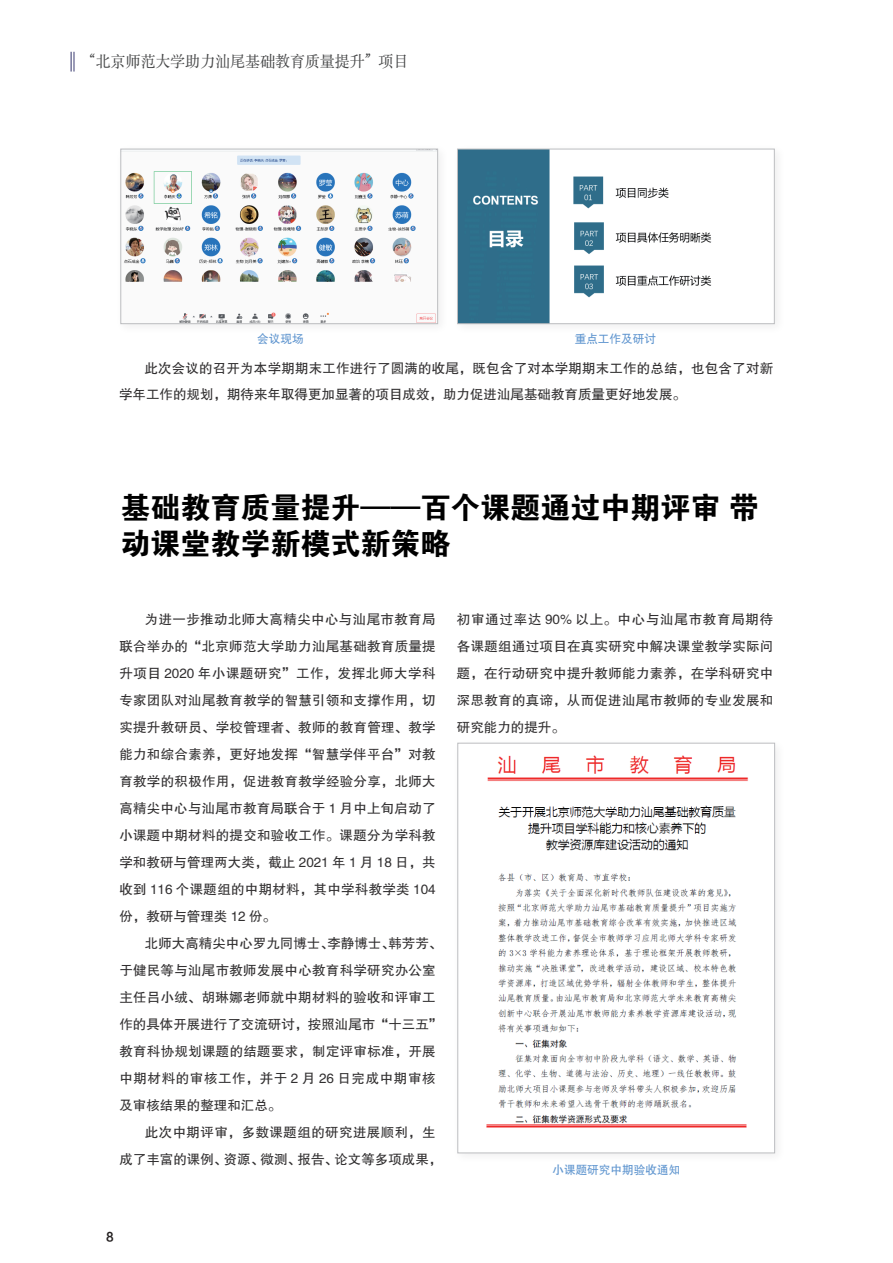
<style>
.page{position:relative;width:893px;height:1263px;background:#fff}
.page>*{position:absolute;margin:0;border:0;box-sizing:border-box;transform-origin:0 0}
.t1{font:30px/36px "FZDHTJW GB1 0";color:#000}
.t2{font:15.75px "ST Songti SC Regular";color:#444546;scale:.95 1}
.t3{font:13.5px/27px "FZHTJW GB1 0";letter-spacing:.015em;color:#312f30}
.t4{font:12px "FZHTJW GB1 0";color:#5f95cf}
.t5{font:12px "FZLTZHK GBK1 0";color:#231f20;scale:.95 1}
</style>
<div class="page">
<svg style="left:71px;top:52px;width:4px;height:20px"></svg>
<div style="left:115px;top:144px;width:334px;height:191px;background:#231f20;opacity:.07"></div>
<img style="left:123px;top:151px;width:313px;height:171px">
<div style="left:121px;top:149px;width:317px;height:175px;border:1px solid #bcbdc0"></div>
<div style="left:452px;top:144px;width:334px;height:191px;background:#231f20;opacity:.07"></div>
<img style="left:459px;top:151px;width:313px;height:171px">
<div style="left:457px;top:149px;width:317px;height:175px;border:1px solid #bcbdc0"></div>
<div style="left:452px;top:738px;width:334px;height:426px;background:#231f20;opacity:.07"></div>
<img style="left:460px;top:745px;width:313px;height:406px">
<div style="left:458px;top:743px;width:317px;height:410px;border:1px solid #bcbdc0"></div>
<p class="t2" style="left:90px;top:52px;width:337px">“北京师范大学助力汕尾基础教育质量提升” 项目</p>
<p class="t4" style="left:257px;top:333px;width:48px">会议现场</p>
<p class="t4" style="left:575px;top:333px;width:83px">重点工作及研讨</p>
<p class="t3" style="left:119px;top:356px;width:656px;line-height:25.5px;text-indent:26px">此次会议的召开为本学期期末工作进行了圆满的收尾，既包含了对本学期期末工作的总结，也包含了对新学年工作的规划，期待来年取得更加显著的项目成效，助力促进汕尾基础教育质量更好地发展。</p>
<h1 class="t1" style="left:120px;top:490px;width:640px">基础教育质量提升——百个课题通过中期评审 带动课堂教学新模式新策略</h1>
<p class="t3" style="left:119px;top:606px;width:318px;text-align:justify;text-indent:26px">为进一步推动北师大高精尖中心与汕尾市教育局联合举办的“北京师范大学助力汕尾基础教育质量提升项目 2020 年小课题研究”工作，发挥北师大学科专家团队对汕尾教育教学的智慧引领和支撑作用，切实提升教研员、学校管理者、教师的教育管理、教学能力和综合素养，更好地发挥“智慧学伴平台”对教育教学的积极作用，促进教育教学经验分享，北师大高精尖中心与汕尾市教育局联合于 1 月中上旬启动了小课题中期材料的提交和验收工作。课题分为学科教学和教研与管理两大类，截止 2021 年 1 月 18 日，共收到 116 个课题组的中期材料，其中学科教学类 104份，教研与管理类 12 份。</p>
<p class="t3" style="left:119px;top:930px;width:325px;text-indent:26px">北师大高精尖中心罗九同博士、李静博士、韩芳芳、于健民等与汕尾市教师发展中心教育科学研究办公室主任吕小绒、胡琳娜老师就中期材料的验收和评审工作的具体开展进行了交流研讨，按照汕尾市“十三五”教育科协规划课题的结题要求，制定评审标准，开展中期材料的审核工作，并于 2 月 26 日完成中期审核及审核结果的整理和汇总。</p>
<p class="t3" style="left:119px;top:1119px;width:325px;text-indent:26px">此次中期评审，多数课题组的研究进展顺利，生成了丰富的课例、资源、微测、报告、论文等多项成果，</p>
<p class="t3" style="left:457px;top:606px;width:318px;text-align:justify">初审通过率达 90% 以上。中心与汕尾市教育局期待各课题组通过项目在真实研究中解决课堂教学实际问题，在行动研究中提升教师能力素养，在学科研究中深思教育的真谛，从而促进汕尾市教师的专业发展和研究能力的提升。</p>
<p class="t4" style="left:552px;top:1163px;width:130px">小课题研究中期验收通知</p>
<p class="t5" style="left:106px;top:1230px;width:10px">8</p>
</div>
